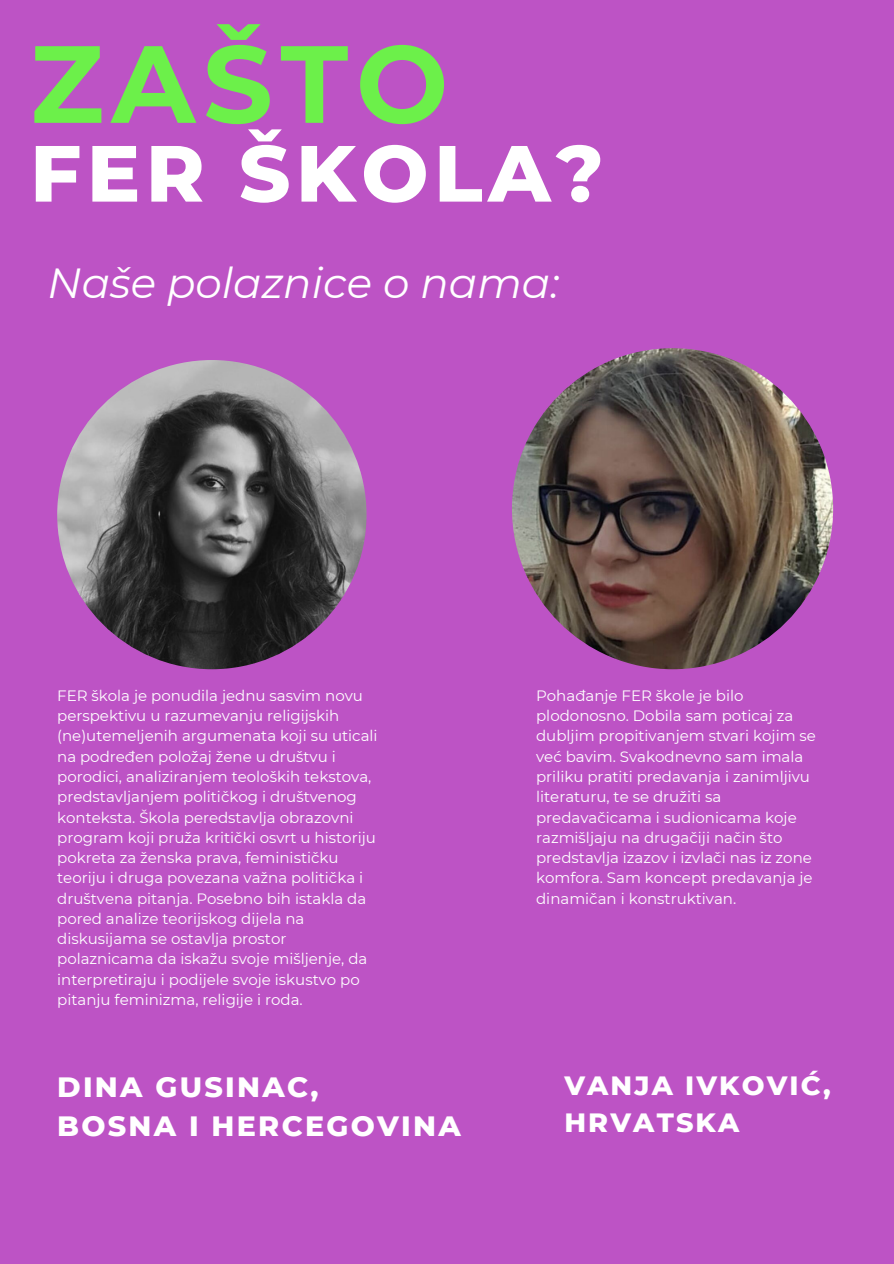
<style>
.page{position:relative;width:894px;height:1264px;background:#fff}
.page>*{position:absolute;margin:0;border:0;box-sizing:border-box;transform-origin:0 0}
.t1{font:700 109.5px "Montserrat";letter-spacing:.07em;color:#6cf04a}
.t2{font:800 79.5px "Montserrat";letter-spacing:.07em;color:#fff}
.t3{font:italic 42px "Montserrat";color:#fff}
.t4{font:800 28.5px/39.3px "Montserrat";letter-spacing:.08em;color:#fff}
.t5{font:800 27px/37.2px "Montserrat";letter-spacing:.08em;color:#fff}
.t6{font:15px/20.2px "Montserrat";color:#fff}
</style>
<div class="page">
<div style="left:0;top:0;width:893px;height:1263px;background:#bd53c5"></div>
<img style="left:57px;top:360px;width:309px;height:309px;border-radius:50%">
<img style="left:512px;top:348px;width:320px;height:321px;border-radius:50%">
<h3 class="t1" style="left:30px;top:17px;width:419px">ZAŠTO</h3>
<h3 class="t2" style="left:30px;top:125px;width:574px">FER ŠKOLA?</h3>
<h3 class="t3" style="left:47px;top:257px;width:513px">Naše polaznice o nama:</h3>
<p class="t6" style="left:57px;top:685px;width:322px">FER škola je ponudila jednu sasvim novu perspektivu u razumevanju religijskih (ne)utemeljenih argumenata koji su uticali na podređen položaj žene u društvu i porodici, analiziranjem teoloških tekstova, predstavljanjem političkog i društvenog konteksta. Škola peredstavlja obrazovni program koji pruža kritički osvrt u historiju pokreta za ženska prava, feminističku teoriju i druga povezana važna politička i društvena pitanja. Posebno bih istakla da pored analize teorijskog dijela na diskusijama se ostavlja prostor polaznicama da iskažu svoje mišljenje, da interpretiraju i podijele svoje iskustvo po pitanju feminizma, religije i roda.</p>
<p class="t6" style="left:536px;top:685px;width:281px">Pohađanje FER škole je bilo plodonosno. Dobila sam poticaj za dubljim propitivanjem stvari kojim se već bavim. Svakodnevno sam imala priliku pratiti predavanja i zanimljivu literaturu, te se družiti sa predavačicama i sudionicama koje razmišljaju na drugačiji način što predstavlja izazov i izvlači nas iz zone komfora. Sam koncept predavanja je dinamičan i konstruktivan.</p>
<p class="t4" style="left:57px;top:1066px;width:405px">DINA GUSINAC,<br>BOSNA I HERCEGOVINA</p>
<p class="t5" style="left:564px;top:1066px;width:268px">VANJA IVKOVIĆ,<br>HRVATSKA</p>
</div>
